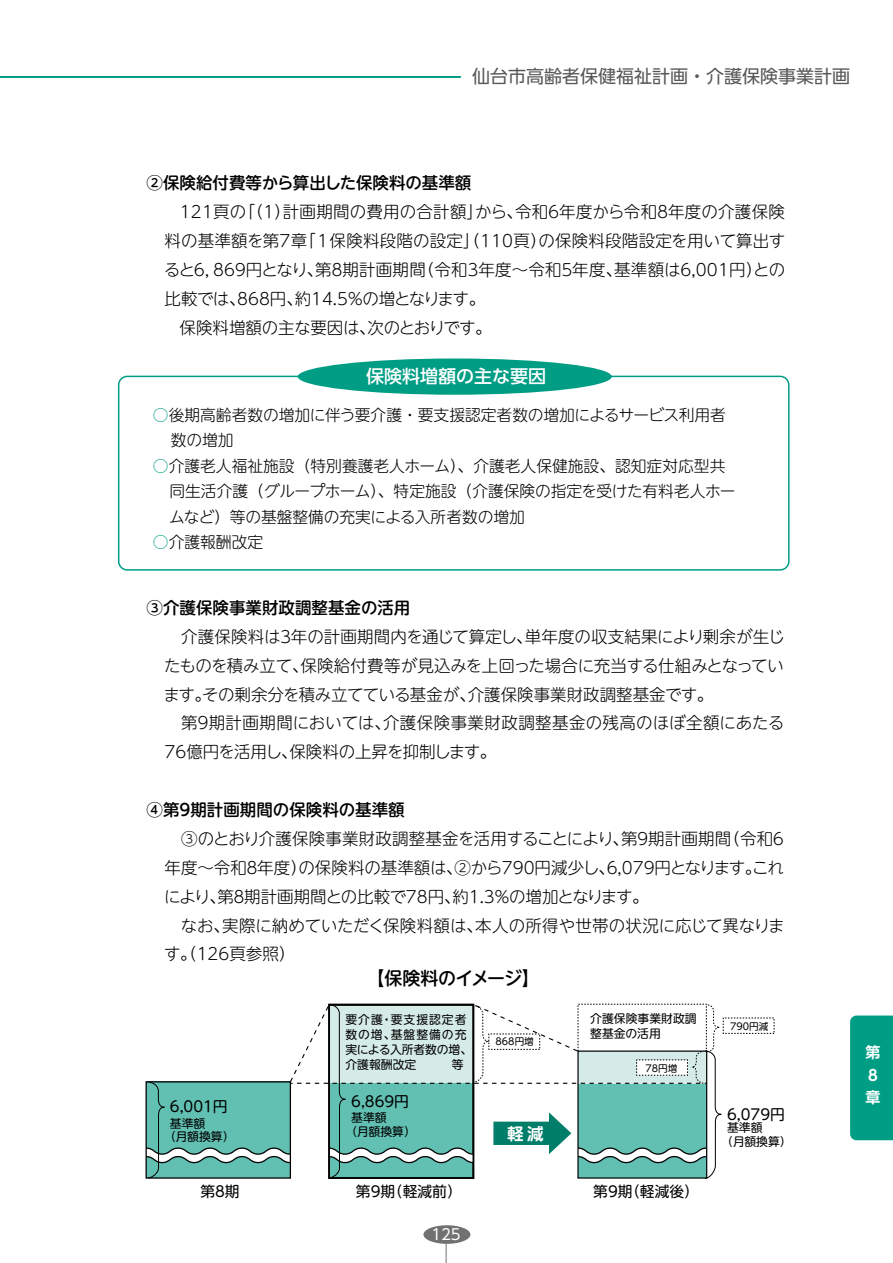
<style>
.page{position:relative;width:893px;height:1263px;background:#fff}
.page>*{position:absolute;margin:0;border:0;box-sizing:border-box;transform-origin:0 0}
.t1{font:18px "UD Shin Go Pro";color:#595757}
.t2{font:500 18px "UD Shin Go Pr 6";color:#fff}
.t3{font:500 18px "UD Shin M Go Pr 6";letter-spacing:-.055em;color:#000}
.t4{font:300 16.5px/28.8px "UD Shin M Go Pr 6";color:#000}
.t5{font:500 16.5px "UD Shin M Go Pr 6";color:#000}
.t6{font:300 16.5px "UD Shin M Go Pr 6";letter-spacing:.02em;color:#000}
.t7{font:300 16.5px "UD Shin M Go Pr 6";letter-spacing:-.02em;color:#000}
.t8{font:700 16.5px "UD Shin M Go Pr 6 De";color:#fff}
.t9{font:300 15.75px/25.5px "UD Shin M Go Pr 6";color:#000}
.t10{font:700 15px/22.5px "UD Shin Go Pro De";color:#fff}
.t11{font:15px "UD Shin Go Pro";color:#fff}
.t12{font:14.85px "UD Shin M Go Pr 6";color:#000}
.t13{font:11.85px/13.4px "UD Shin M Go Pr 6";color:#000}
.t14{font:11.85px/15px "UD Shin M Go Pr 6";letter-spacing:.04em;color:#000}
.t15{font:9.6px "UD Shin M Go Pr 6";color:#000}
.s1{color:#009d85}
</style>
<div class="page">
<div style="left:850px;top:1015px;width:43px;height:125px;background:#009d85"></div>
<div style="left:423px;top:1225px;width:47px;height:19px;background:#727171;border-radius:50%"></div>
<svg style="left:446px;top:1244px;width:1px;height:19px"></svg>
<div style="left:118px;top:376px;width:671px;height:195px;border:2px solid #009d85;border-radius:9px"></div>
<div style="left:298px;top:358px;width:314px;height:37px;background:#009d85;border-radius:50%"></div>
<svg style="left:145px;top:1003px;width:577px;height:176px"></svg>
<hr style="left:0;top:76px;width:461px;height:2px;background:#009d85">
<p class="t1" style="left:472px;top:62px;width:379px">仙台市高齢者保健福祉計画・介護保険事業計画</p>
<p class="t5" style="left:147px;top:169px;width:326px">②保険給付費等から算出した保険料の基準額</p>
<p class="t6" style="left:180px;top:198px;width:607px">121頁の「（１）計画期間の費用の合計額」から、令和６年度から令和８年度の介護保険</p>
<p class="t4" style="left:165px;top:225px;width:622px">料の基準額を第7章「１保険料段階の設定」（110頁）の保険料段階設定を用いて算出す</p>
<p class="t4" style="left:164px;top:254px;width:623px">ると６，86９円となり、第８期計画期間（令和３年度～令和５年度、基準額は6,001円）との</p>
<p class="t7" style="left:165px;top:285px;width:322px">比較では、868円、約14.5%の増となります。</p>
<p class="t4" style="left:180px;top:312px;width:314px">保険料増額の主な要因は、次のとおりです。</p>
<p class="t2" style="left:366px;top:362px;width:181px">保険料増額の主な要因</p>
<p class="t9" style="left:171px;top:401px;width:556px;text-indent:-18px"><span class="s1">○</span>後期高齢者数の増加に伴う要介護・要支援認定者数の増加によるサービス利用者数の増加</p>
<p class="t9" style="left:169px;top:452px;width:568px;text-indent:-16px"><span class="s1">○</span>介護老人福祉施設（特別養護老人ホーム）、介護老人保健施設、認知症対応型共同生活介護（グループホーム）、特定施設（介護保険の指定を受けた有料老人ホームなど）等の基盤整備の充実による入所者数の増加</p>
<p class="t9" style="left:153px;top:529px;width:112px"><span class="s1">○</span>介護報酬改定</p>
<p class="t5" style="left:147px;top:594px;width:265px">③介護保険事業財政調整基金の活用</p>
<p class="t4" style="left:163px;top:621px;width:623px;text-align:justify">　介護保険料は３年の計画期間内を通じて算定し、単年度の収支結果により剰余が生じたものを積み立て、保険給付費等が見込みを上回った場合に充当する仕組みとなっています。その剰余分を積み立てている基金が、介護保険事業財政調整基金です。</p>
<p class="t4" style="left:165px;top:708px;width:621px;text-indent:16px">第９期計画期間においては、介護保険事業財政調整基金の残高のほぼ全額にあたる<br>76億円を活用し、保険料の上昇を抑制します。</p>
<p class="t5" style="left:147px;top:796px;width:260px">④第9期計画期間の保険料の基準額</p>
<p class="t4" style="left:164px;top:823px;width:624px">　③のとおり介護保険事業財政調整基金を活用することにより、第９期計画期間（令和６年度～令和８年度）の保険料の基準額は、②から790円減少し、6,079円となります。これにより、第８期計画期間との比較で78円、約1.3％の増加となります。<br>　なお、実際に納めていただく保険料額は、本人の所得や世帯の状況に応じて異なります。（126頁参照）</p>
<p class="t3" style="left:366px;top:963px;width:175px">【保険料のイメージ】</p>
<p class="t14" style="left:345px;top:1011px;width:128px">要介護・要支援認定者数の増、基盤整備の充実による入所者数の増、介護報酬改定　　　等</p>
<p class="t13" style="left:590px;top:1010px;width:108px;line-height:15px">介護保険事業財政調整基金の活用</p>
<p class="t15" style="left:496px;top:1034px;width:40px">868円増</p>
<p class="t15" style="left:645px;top:1060px;width:33px">78円増</p>
<p class="t15" style="left:730px;top:1018px;width:40px">790円減</p>
<p class="t12" style="left:170px;top:1094px;width:59px">6,001円</p>
<p class="t13" style="left:164px;top:1116px;width:72px;text-indent:6px">基準額<br>（月額換算）</p>
<p class="t12" style="left:351px;top:1089px;width:59px">6,869円</p>
<p class="t13" style="left:345px;top:1110px;width:72px;text-indent:6px">基準額<br>（月額換算）</p>
<p class="t12" style="left:727px;top:1102px;width:59px">6,079円</p>
<p class="t13" style="left:721px;top:1120px;width:72px;text-indent:6px">基準額<br>（月額換算）</p>
<p class="t8" style="left:507px;top:1119px;width:38px">軽減</p>
<p class="t12" style="left:200px;top:1179px;width:41px">第8期</p>
<p class="t12" style="left:356px;top:1179px;width:107px">第9期（軽減前）</p>
<p class="t12" style="left:593px;top:1179px;width:107px">第9期（軽減後）</p>
<p class="t11" style="left:432px;top:1222px;width:30px">125</p>
<p class="t10" style="left:865px;top:1041px;width:16px">第<br>８章</p>
</div>
